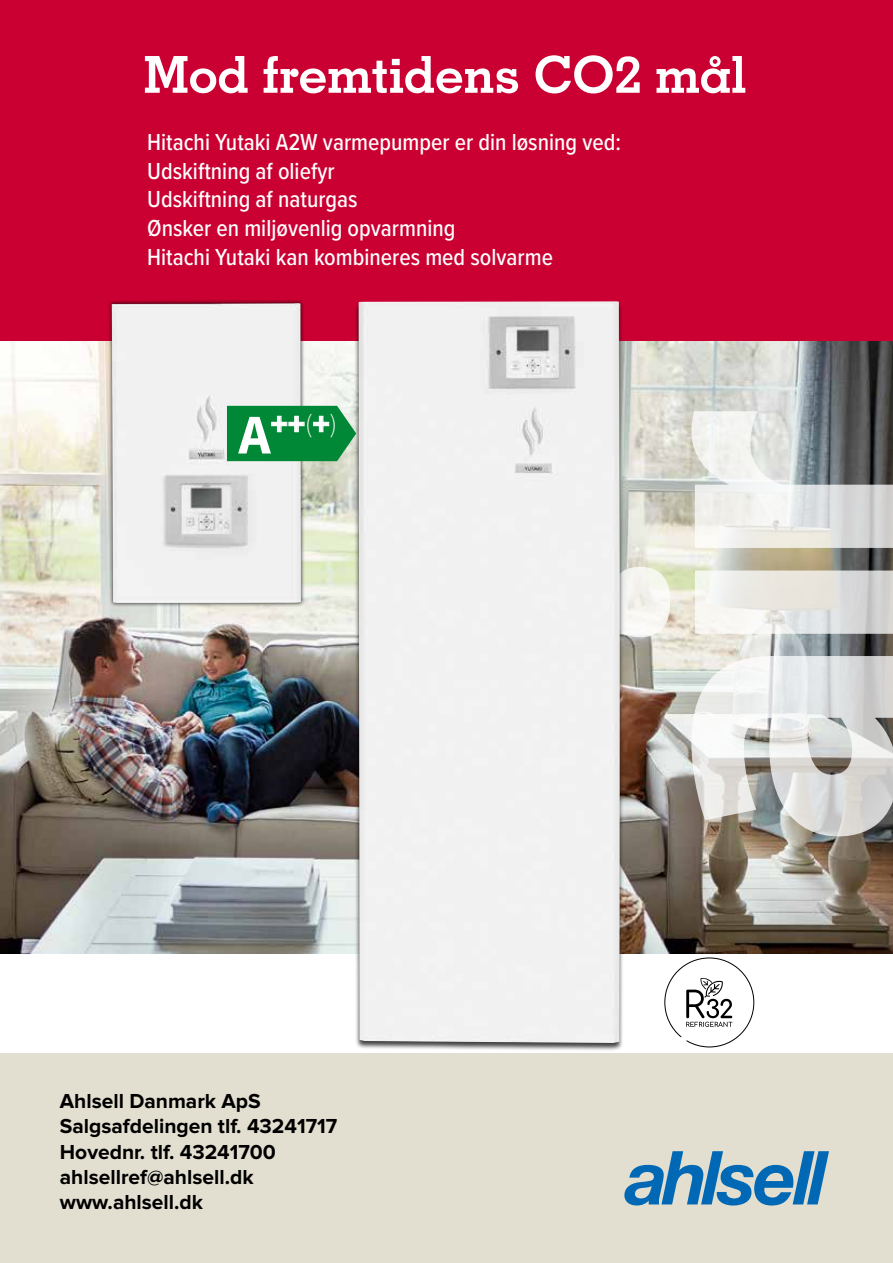
<style>
.page{position:relative;width:893px;height:1263px;background:#fff}
.page>*{position:absolute;margin:0;border:0;box-sizing:border-box;transform-origin:0 0}
.t1{font:700 51px "Geometric Slab 703 BT";color:#fff}
.t2{font:700 32.7px "Source Sans Pro";color:#fff}
.t3{font:500 24px/28.8px "Proxima Nova Cond";color:#fff}
.t4{font:700 21px/25.2px "Proxima Nova";color:#000}
.s1{font-size:56.1px}
.s2{font-weight:300;font-size:26.25px}
</style>
<div class="page">
<img style="left:0;top:340px;width:893px;height:613px">
<div style="left:0;top:0;width:893px;height:340px;background:#cb0032"></div>
<svg style="left:691px;top:656px;width:202px;height:180px"></svg>
<svg style="left:624px;top:567px;width:269px;height:70px"></svg>
<svg style="left:691px;top:411px;width:202px;height:137px"></svg>
<div style="left:0;top:1053px;width:893px;height:210px;background:#e3dfd0"></div>
<div style="left:354px;top:301px;width:270px;height:750px;background:#000;opacity:.75"></div>
<div style="left:359px;top:301px;width:261px;height:742px;background:#f1f1f1"></div>
<div style="left:107px;top:299px;width:198px;height:308px;background:#000;opacity:.75"></div>
<img style="left:112px;top:303px;width:189px;height:300px">
<svg style="left:227px;top:406px;width:129px;height:55px;background:#169147"></svg>
<svg style="left:624px;top:1151px;width:205px;height:54px"></svg>
<svg style="left:664px;top:958px;width:90px;height:89px"></svg>
<h1 class="t1" style="left:144px;top:44px;width:604px">Mod fremtidens CO2 mål</h1>
<p class="t3" style="left:147px;top:127px;width:475px">Hitachi Yutaki A2W varmepumper er din løsning ved:<br>Udskiftning af oliefyr<br>Udskiftning af naturgas<br>Ønsker en miljøvenlig opvarmning<br>Hitachi Yutaki kan kombineres med solvarme</p>
<h2 class="t2" style="left:238px;top:402px;width:100px"><span class="s1">A</span>++<span class="s2">(</span>+<span class="s2">)</span></h2>
<p class="t4" style="left:60px;top:1089px;width:279px">Ahlsell Danmark ApS<br>Salgsafdelingen tlf. 43241717<br>Hovednr. tlf. 43241700 ahlsellref@ahlsell.dk www.ahlsell.dk</p>
</div>
